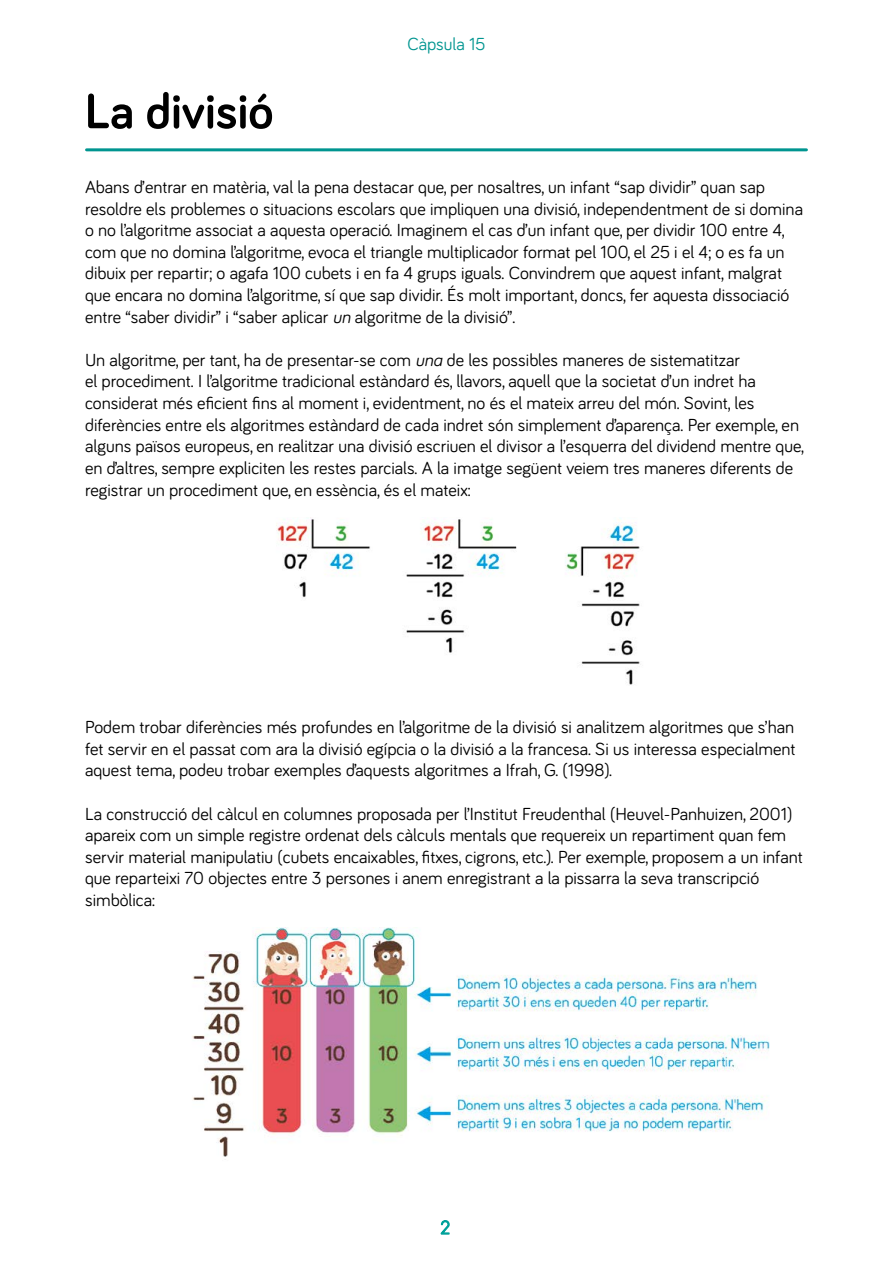
<style>
.page{position:relative;width:893px;height:1263px;background:#fff}
.page>*{position:absolute;margin:0;border:0;box-sizing:border-box;transform-origin:0 0}
.t1{font:700 51px "Bariol";color:#000}
.t2{font:18px/21.6px "Bariol";color:#000}
.t3{font:18px "Bariol";color:#009590}
.s1{font-style:italic}
</style>
<div class="page">
<svg style="left:440px;top:1220px;width:10px;height:15px"></svg>
<hr style="left:87px;top:148px;width:719px;height:3px;background:#009590">
<img style="left:276px;top:517px;width:365px;height:168px">
<img style="left:192px;top:927px;width:578px;height:230px">
<h1 class="t1" style="left:85px;top:76px;width:190px">La divisió</h1>
<p class="t3" style="left:407px;top:31px;width:79px">Càpsula 15</p>
<p class="t2" style="left:85px;top:175px;width:719px">Abans d’entrar en matèria, val la pena destacar que, per nosaltres, un infant “sap dividir” quan sap resoldre els problemes o situacions escolars que impliquen una divisió, independentment de si domina o no l’algoritme associat a aquesta operació. Imaginem el cas d’un infant que, per dividir 100 entre 4, com que no domina l’algoritme, evoca el triangle multiplicador format pel 100, el 25 i el 4; o es fa un dibuix per repartir; o agafa 100 cubets i en fa 4 grups iguals. Convindrem que aquest infant, malgrat que encara no domina l’algoritme, sí que sap dividir. És molt important, doncs, fer aquesta dissociació entre “saber dividir” i “saber aplicar <span class="s1">un</span> algoritme de la divisió”.</p>
<p class="t2" style="left:85px;top:348px;width:720px">Un algoritme, per tant, ha de presentar-se com <span class="s1">una</span> de les possibles maneres de sistematitzar<br>el procediment. I l’algoritme tradicional estàndard és, llavors, aquell que la societat d’un indret ha considerat més eficient fins al moment i, evidentment, no és el mateix arreu del món. Sovint, les diferències entre els algoritmes estàndard de cada indret són simplement d’aparença. Per exemple, en alguns països europeus, en realitzar una divisió escriuen el divisor a l’esquerra del dividend mentre que, en d’altres, sempre expliciten les restes parcials. A la imatge següent veiem tres maneres diferents de registrar un procediment que, en essència, és el mateix:</p>
<p class="t2" style="left:85px;top:715px;width:712px;text-align:justify">Podem trobar diferències més profundes en l’algoritme de la divisió si analitzem algoritmes que s’han fet servir en el passat com ara la divisió egípcia o la divisió a la francesa. Si us interessa especialment aquest tema, podeu trobar exemples d’aquests algoritmes a Ifrah, G. (1998).</p>
<p class="t2" style="left:85px;top:802px;width:719px">La construcció del càlcul en columnes proposada per l’Institut Freudenthal (Heuvel-Panhuizen, 2001) apareix com un simple registre ordenat dels càlculs mentals que requereix un repartiment quan fem servir material manipulatiu (cubets encaixables, fitxes, cigrons, etc.). Per exemple, proposem a un infant que reparteixi 70 objectes entre 3 persones i anem enregistrant a la pissarra la seva transcripció simbòlica:</p>
</div>
